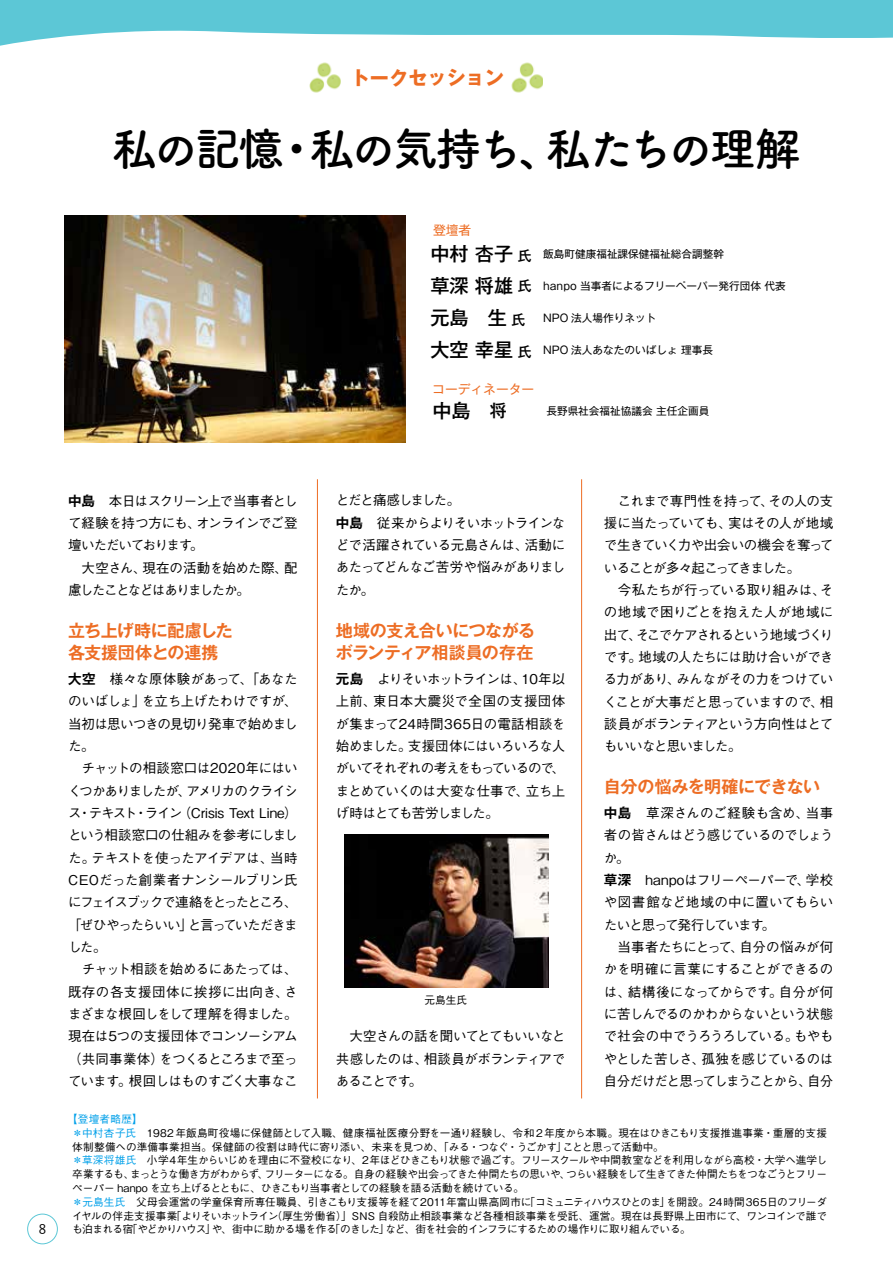
<style>
.page{position:relative;width:893px;height:1263px;background:#fff}
.page>*{position:absolute;margin:0;border:0;box-sizing:border-box;transform-origin:0 0}
.t1{font:700 45.75px "Tsuku A Rd Gothic";letter-spacing:-.09em;color:#000}
.t2{font:500 19.2px "Gothic MB101 Pr 5";color:#000}
.t3{font:700 19.2px "Gothic MB101 Pr 5";color:#ed6d24}
.t4{font:700 16.95px/22.4px "Gothic MB101 Pr 5 De";letter-spacing:-.025em;color:#ed6d24}
.t5{font:500 13.5px/22.4px "Gothic BBB Pr 5";letter-spacing:-.06em;color:#000;text-align:justify}
.t6{font:500 13.5px/22.4px "Gothic BBB Pr 5";letter-spacing:-.035em;color:#000}
.t7{font:500 13.5px/22.4px "Gothic BBB Pr 5";letter-spacing:-.08em;color:#000}
.t8{font:500 13.35px "Yu Go";color:#000}
.t9{font:12.75px "Gothic MB101 Pr 5";color:#ed6d24}
.t10{font:500 10.65px/13.8px "Gothic BBB Pro";letter-spacing:-.025em;color:#000}
.t11{font:10.65px "Gothic MB101 Pr 5";color:#000}
.t12{font:500 10.65px "Gothic BBB Pr 5";color:#000}
.s1{font-weight:500;font-size:19.2px}
.s2{font-weight:500;font-size:13.8px}
.s3{font-size:13.8px}
.s4{font-size:16.95px}
.s5{font-family:"Gothic MB101 Pro De";font-weight:700}
.s6{color:#00a0e9}
</style>
<div class="page">
<div style="left:27px;top:1214px;width:31px;height:30px;border:1px solid #5cc7d6;border-radius:50%"></div>
<hr style="left:317px;top:479px;width:1px;height:619px;background:#ed6d24">
<hr style="left:581px;top:479px;width:1px;height:619px;background:#ed6d24">
<img style="left:65px;top:215px;width:340px;height:227px">
<img style="left:344px;top:834px;width:205px;height:153px">
<svg style="left:0;top:0;width:893px;height:46px;fill:#5cc7d6"></svg>
<img style="left:309px;top:62px;width:31px;height:31px">
<img style="left:511px;top:62px;width:32px;height:31px">
<h2 class="t3" style="left:351px;top:62px;width:155px">トークセッション</h2>
<h1 class="t1" style="left:112px;top:113px;width:691px">私の記憶・私の気持ち、私たちの理解</h1>
<p class="t9" style="left:433px;top:219px;width:40px">登壇者</p>
<p class="t11" style="left:430px;top:245px;width:295px"><span class="s1">中村 杏子</span> <span class="s2">氏</span> 飯島町健康福祉課保健福祉総合調整幹</p>
<p class="t11" style="left:430px;top:277px;width:357px"><span class="s1">草深 将雄</span> <span class="s2">氏</span> hanpo 当事者によるフリーペーパー発行団体 代表</p>
<h2 class="t2" style="left:430px;top:302px;width:96px">元島　生 <span class="s3">氏</span></h2>
<p class="t11" style="left:543px;top:309px;width:115px">NPO 法人場作りネット</p>
<p class="t11" style="left:430px;top:341px;width:284px"><span class="s1">大空 幸星</span> <span class="s2">氏</span> NPO 法人あなたのいばしょ 理事長</p>
<p class="t9" style="left:432px;top:379px;width:104px">コーディネーター</p>
<h2 class="t2" style="left:432px;top:395px;width:76px">中島　<span class="s4">将</span></h2>
<p class="t11" style="left:546px;top:402px;width:164px">長野県社会福祉協議会 主任企画員</p>
<p class="t8" style="left:39px;top:1217px;width:9px">8</p>
<p class="t7" style="left:68px;top:488px;width:231px"><span class="s5">中島</span>　本日はスクリーン上で当事者として経験を持つ方にも、オンラインでご登壇いただいております。<br>　大空さん、現在の活動を始めた際、配慮したことなどはありましたか。</p>
<p class="t4" style="left:68px;top:618px;width:166px">立ち上げ時に配慮した各支援団体との連携</p>
<p class="t5" style="left:68px;top:667px;width:231px;text-align:left"><span class="s5">大空</span>　様々な原体験があって、「あなたのいばしょ」を立ち上げたわけですが、当初は思いつきの見切り発車で始めました。<br>　チャットの相談窓口は2020年にはいくつかありましたが、アメリカのクライシス・テキスト・ライン（Crisis Text Line）という相談窓口の仕組みを参考にしました。テキストを使ったアイデアは、当時<br>CEOだった創業者ナンシールブリン氏にフェイスブックで連絡をとったところ、「ぜひやったらいい」と言っていただきました。<br>　チャット相談を始めるにあたっては、既存の各支援団体に挨拶に出向き、さまざまな根回しをして理解を得ました。現在は5つの支援団体でコンソーシアム（共同事業体）をつくるところまで至っています。根回しはものすごく大事なこ</p>
<p class="t5" style="left:336px;top:488px;width:231px;text-align:left">とだと痛感しました。<br><span class="s5">中島</span> 従来からよりそいホットラインなどで活躍されている元島さんは、活動にあたってどんなご苦労や悩みがありましたか。</p>
<p class="t4" style="left:336px;top:618px;width:201px">地域の支え合いにつながるボランティア相談員の存在</p>
<p class="t5" style="left:336px;top:667px;width:231px"><span class="s5">元島</span>　よりそいホットラインは、10年以上前、東日本大震災で全国の支援団体が集まって24時間365日の電話相談を始めました。支援団体にはいろいろな人がいてそれぞれの考えをもっているので、まとめていくのは大変な仕事で、立ち上げ時はとても苦労しました。</p>
<p class="t12" style="left:425px;top:991px;width:44px">元島生氏</p>
<p class="t5" style="left:336px;top:1024px;width:231px">　大空さんの話を聞いてとてもいいなと共感したのは、相談員がボランティアであることです。</p>
<p class="t5" style="left:604px;top:488px;width:231px">　これまで専門性を持って、その人の支援に当たっていても、実はその人が地域で生きていく力や出会いの機会を奪っていることが多々起こってきました。</p>
<p class="t5" style="left:604px;top:577px;width:231px;text-indent:14px">今私たちが行っている取り組みは、その地域で困りごとを抱えた人が地域に出て、そこでケアされるという地域づくりです。地域の人たちには助け合いができる力があり、みんながその力をつけていくことが大事だと思っていますので、相談員がボランティアという方向性はとてもいいなと思いました。</p>
<p class="t4" style="left:604px;top:774px;width:218px">自分の悩みを明確にできない</p>
<p class="t6" style="left:604px;top:800px;width:231px"><span class="s5">中島</span>　草深さんのご経験も含め、当事者の皆さんはどう感じているのでしょうか。<br><span class="s5">草深</span>　hanpoはフリーペーパーで、学校や図書館など地域の中に置いてもらいたいと思って発行しています。</p>
<p class="t5" style="left:604px;top:934px;width:231px;text-indent:14px">当事者たちにとって、自分の悩みが何かを明確に言葉にすることができるのは、結構後になってからです。自分が何に苦しんでるのかわからないという状態で社会の中でうろうろしている。もやもやとした苦しさ、孤独を感じているのは自分だけだと思ってしまうことから、自分</p>
<p class="t10" style="left:72px;top:1111px;width:756px;text-indent:-5px"><span class="s6">【登壇者略歴】<br>＊中村杏子氏　</span>1982年飯島町役場に保健師として入職、健康福祉医療分野を一通り経験し、令和2年度から本職。現在はひきこもり支援推進事業・重層的支援体制整備への準備事業担当。保健師の役割は時代に寄り添い、未来を見つめ、「みる・つなぐ・うごかす」ことと思って活動中。<br><span class="s6">＊草深将雄氏　</span>小学4年生からいじめを理由に不登校になり、2年ほどひきこもり状態で過ごす。フリースクールや中間教室などを利用しながら高校・大学へ進学し卒業するも、まっとうな働き方がわからず、フリーターになる。自身の経験や出会ってきた仲間たちの思いや、つらい経験をして生きてきた仲間たちをつなごうとフリーペーパー hanpo を立ち上げるとともに、ひきこもり当事者としての経験を語る活動を続けている。<br><span class="s6">＊元島生氏　</span>父母会運営の学童保育所専任職員、引きこもり支援等を経て2011年富山県高岡市に「コミュニティハウスひとのま」を開設。24時間365日のフリーダイヤルの伴走支援事業「よりそいホットライン（厚生労働省）」SNS 自殺防止相談事業など各種相談事業を受託、運営。現在は長野県上田市にて、ワンコインで誰でも泊まれる宿「やどかりハウス」や、街中に助かる場を作る「のきした」など、街を社会的インフラにするための場作りに取り組んでいる。</p>
</div>
